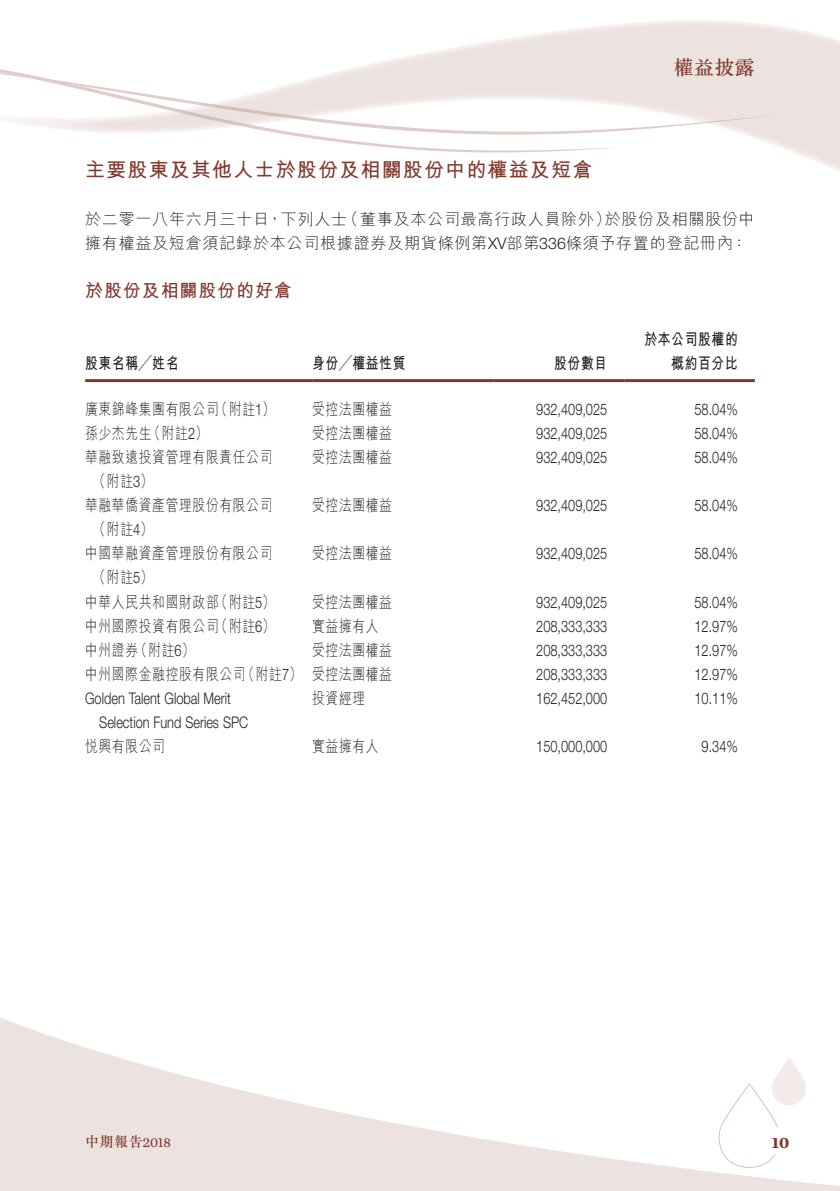
<style>
.page{position:relative;width:840px;height:1191px;background:#fff}
.page>*{position:absolute;margin:0;border:0;box-sizing:border-box;transform-origin:0 0}
.Heading_1{font:700 20px "M Hei HK";letter-spacing:.06em;color:#82382c}
.t1{font:500 20px "M Sung HK";color:#82382c}
.Heading_2{font:700 18px "M Hei HK";letter-spacing:.05em;color:#82382c}
.Body_Text{font:300 16px/24px "Helvetica Neue LT Std";color:#231f20;scale:.8 1}
.Body_Text-2{font:300 16px/24px "M Hei HK";letter-spacing:.05em;color:#231f20;scale:.8 1}
.Body_Text-3{font:300 16px/24px "M Hei HK";letter-spacing:.05em;color:#231f20}
.Body_Text-4{font:700 16px "M Hei HK";letter-spacing:.05em;color:#231f20;scale:.8 1}
.t2{font:700 16px "Chronicle Text G2";color:#82382c}
.t3{font:500 14px "M Sung HK";color:#82382c}
.s1{font-family:"Helvetica Neue LT Std"}
.s2{font-family:"Chronicle Text G2";font-weight:400}
</style>
<div class="page">
<svg style="left:387px;top:20px;width:452px;height:151px;fill:#f0e8e7"></svg>
<svg style="left:614px;top:67px;width:161px;height:68px;fill:#ece2e0"></svg>
<svg style="left:0;top:61px;width:614px;height:91px"></svg>
<svg style="left:0;top:1018px;width:839px;height:173px"></svg>
<svg style="left:718px;top:1057px;width:88px;height:110px"></svg>
<hr style="left:85px;top:379px;width:227px;height:3px;background:#82382c">
<hr style="left:312px;top:379px;width:181px;height:3px;background:#82382c">
<hr style="left:493px;top:379px;width:131px;height:3px;background:#82382c">
<hr style="left:624px;top:379px;width:130px;height:3px;background:#82382c">
<p class="Heading_1" style="left:85px;top:155px;width:508px">主要股東及其他人士於股份及相關股份中的權益及短倉</p>
<p class="t1" style="left:673px;top:54px;width:83px">權益披露</p>
<p class="Body_Text-3" style="left:342px;top:206px;width:270px">（董事及本公司最高行政人員除外）</p>
<p class="Body_Text-3" style="left:85px;top:206px;width:663px">於二零一八年六月三十日，下列人士<br>擁有權益及短倉須記錄於本公司根據證券及期貨條例第<span class="s1">XV</span>部第<span class="s1">336</span>條須予存置的登記冊內：</p>
<p class="Heading_2" style="left:85px;top:277px;width:208px">於股份及相關股份的好倉</p>
<p class="Body_Text-3" style="left:604px;top:206px;width:152px">於股份及相關股份中</p>
<p class="Body_Text-4" style="left:85px;top:351px;width:118px">股東名稱╱姓名</p>
<p class="Body_Text-4" style="left:312px;top:351px;width:118px">身份╱權益性質</p>
<p class="Body_Text-2" style="left:85px;top:397px;width:168px">廣東錦峰集團有限公司</p>
<p class="Body_Text-2" style="left:215px;top:397px;width:77px">（附註）<span class="s1">1</span></p>
<p class="Body_Text-2" style="left:312px;top:397px;width:101px">受控法團權益</p>
<p class="Body_Text-4" style="left:554px;top:351px;width:68px">股份數目</p>
<p class="Body_Text" style="left:536px;top:397px;width:90px">932,409,025</p>
<p class="Body_Text-4" style="left:644px;top:327px;width:118px">於本公司股權的</p>
<p class="Body_Text-4" style="left:671px;top:351px;width:85px">概約百分比</p>
<p class="Body_Text" style="left:694px;top:397px;width:56px">58.04%</p>
<p class="Body_Text-2" style="left:148px;top:421px;width:77px">（附註）<span class="s1">2</span></p>
<p class="Body_Text-2" style="left:312px;top:421px;width:101px">受控法團權益</p>
<p class="Body_Text-2" style="left:85px;top:421px;width:85px">孫少杰先生</p>
<p class="Body_Text-2" style="left:93px;top:445px;width:226px;text-indent:-8px">華融致遠投資管理有限責任公司（附註 (<span class="s1">3</span></p>
<p class="Body_Text" style="left:694px;top:445px;width:56px">58.04%</p>
<p class="Body_Text" style="left:694px;top:421px;width:56px">58.04%</p>
<p class="Body_Text" style="left:536px;top:421px;width:90px">932,409,025</p>
<p class="Body_Text-2" style="left:312px;top:445px;width:101px">受控法團權益</p>
<p class="Body_Text" style="left:536px;top:445px;width:90px">932,409,025</p>
<p class="Body_Text-2" style="left:93px;top:493px;width:226px;text-indent:-8px">華融華僑資產管理股份有限公司（附註 (<span class="s1">4</span></p>
<p class="Body_Text" style="left:694px;top:493px;width:56px">58.04%</p>
<p class="Body_Text-2" style="left:312px;top:493px;width:101px">受控法團權益</p>
<p class="Body_Text" style="left:536px;top:493px;width:90px">932,409,025</p>
<p class="Body_Text-2" style="left:312px;top:541px;width:101px">受控法團權益</p>
<p class="Body_Text-2" style="left:93px;top:541px;width:226px;text-indent:-8px">中國華融資產管理股份有限公司（附註 (<span class="s1">5</span></p>
<p class="Body_Text" style="left:694px;top:541px;width:56px">58.04%</p>
<p class="Body_Text" style="left:536px;top:541px;width:90px">932,409,025</p>
<p class="Body_Text-2" style="left:215px;top:589px;width:77px">（附註）<span class="s1">5</span></p>
<p class="Body_Text-2" style="left:85px;top:589px;width:168px">中華人民共和國財政部</p>
<p class="Body_Text-2" style="left:312px;top:589px;width:101px">受控法團權益</p>
<p class="Body_Text" style="left:536px;top:589px;width:90px">932,409,025</p>
<p class="Body_Text" style="left:694px;top:589px;width:56px">58.04%</p>
<p class="Body_Text-2" style="left:215px;top:613px;width:77px">（附註）<span class="s1">6</span></p>
<p class="Body_Text-2" style="left:85px;top:613px;width:168px">中州國際投資有限公司</p>
<p class="Body_Text-2" style="left:312px;top:613px;width:85px">實益擁有人</p>
<p class="Body_Text" style="left:536px;top:613px;width:90px">208,333,333</p>
<p class="Body_Text" style="left:694px;top:613px;width:56px">12.97%</p>
<p class="Body_Text-2" style="left:134px;top:637px;width:77px">（附註）<span class="s1">6</span></p>
<p class="Body_Text-2" style="left:85px;top:637px;width:68px">中州證券</p>
<p class="Body_Text-2" style="left:312px;top:637px;width:101px">受控法團權益</p>
<p class="Body_Text" style="left:536px;top:637px;width:90px">208,333,333</p>
<p class="Body_Text" style="left:694px;top:637px;width:56px">12.97%</p>
<p class="Body_Text-2" style="left:242px;top:661px;width:77px">（附註）<span class="s1">7</span></p>
<p class="Body_Text-2" style="left:312px;top:661px;width:101px">受控法團權益</p>
<p class="Body_Text-2" style="left:85px;top:661px;width:202px">中州國際金融控股有限公司</p>
<p class="Body_Text" style="left:99px;top:685px;width:187px;text-indent:-14px">Golden Talent Global Merit<br>Selection Fund Series SPC</p>
<p class="Body_Text" style="left:694px;top:685px;width:56px">10.11%</p>
<p class="Body_Text" style="left:694px;top:661px;width:56px">12.97%</p>
<p class="Body_Text" style="left:536px;top:661px;width:90px">208,333,333</p>
<p class="Body_Text-2" style="left:312px;top:685px;width:68px">投資經理</p>
<p class="Body_Text" style="left:536px;top:685px;width:90px">162,452,000</p>
<p class="Body_Text-2" style="left:85px;top:733px;width:101px">悅興有限公司</p>
<p class="Body_Text-2" style="left:312px;top:733px;width:85px">實益擁有人</p>
<p class="Body_Text" style="left:536px;top:733px;width:90px">150,000,000</p>
<p class="Body_Text" style="left:701px;top:733px;width:47px">9.34%</p>
<p class="t3" style="left:85px;top:1131px;width:87px">中期報告<span class="s2">2018</span></p>
<p class="t2" style="left:771px;top:1129px;width:19px">10</p>
</div>
